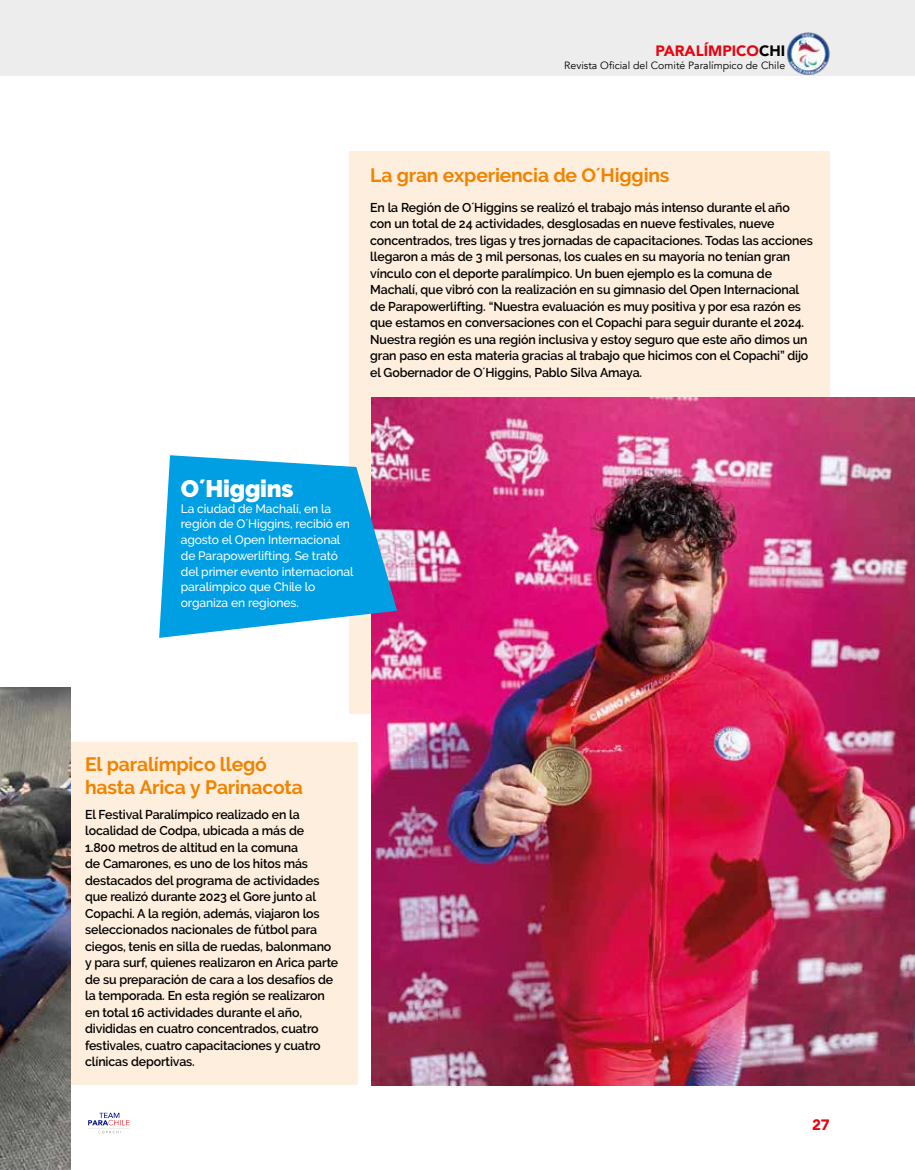
<style>
.page{position:relative;width:915px;height:1170px;background:#fff}
.page>*{position:absolute;margin:0;border:0;box-sizing:border-box;transform-origin:0 0}
.t1{font:900 23.85px "Raleway";letter-spacing:-.01em;color:#fff}
.t2{font:700 19.35px/22.5px "Raleway";letter-spacing:-.01em;color:#f08300}
.t3{font:900 15px "Avenir";color:#e30613}
.t4{font:600 12.75px/16.5px "Raleway";letter-spacing:-.01em;color:#000}
.t5{font:500 12.15px/15.8px "Raleway";letter-spacing:-.01em;color:#fff}
.t6{font:10.5px "Avenir";color:#000}
.s1{color:#000}
</style>
<div class="page">
<div style="left:0;top:0;width:914px;height:76px;background:#ededed"></div>
<img style="left:787px;top:32px;width:43px;height:44px">
<img style="left:88px;top:1112px;width:42px;height:22px">
<div style="left:349px;top:151px;width:480px;height:562px;background:#feeedd"></div>
<img style="left:371px;top:398px;width:543px;height:686px">
<div style="left:0;top:742px;width:357px;height:342px;background:#feeedd"></div>
<img style="left:0;top:687px;width:70px;height:482px">
<svg style="left:159px;top:455px;width:238px;height:183px;background:#2fa4df"></svg>
<p class="t3" style="left:655px;top:38px;width:131px">PARALÍMPICO<span class="s1">CHI</span></p>
<p class="t6" style="left:564px;top:59px;width:222px">Revista Oficial del Comité Paralímpico de Chile</p>
<h2 class="t2" style="left:370px;top:164px;width:300px">La gran experiencia de O´Higgins</h2>
<p class="t4" style="left:370px;top:199px;width:444px">En la Región de O´Higgins se realizó el trabajo más intenso durante el año con un total de 24 actividades, desglosadas en nueve festivales, nueve concentrados, tres ligas y tres jornadas de capacitaciones. Todas las acciones llegaron a más de 3 mil personas, los cuales en su mayoría no tenían gran vínculo con el deporte paralímpico. Un buen ejemplo es la comuna de Machalí, que vibró con la realización en su gimnasio del Open Internacional de Parapowerlifting. “Nuestra evaluación es muy positiva y por esa razón es que estamos en conversaciones con el Copachi para seguir durante el 2024.<br>Nuestra región es una región inclusiva y estoy seguro que este año dimos un gran paso en esta materia gracias al trabajo que hicimos con el Copachi” dijo el Gobernador de O´Higgins, Pablo Silva Amaya.</p>
<h1 class="t1" style="left:181px;top:474px;width:114px">O´Higgins</h1>
<p class="t5" style="left:181px;top:500px;width:174px">La ciudad de Machalí, en la región de O´Higgins, recibió en agosto el Open Internacional de Parapowerlifting. Se trató del primer evento internacional paralímpico que Chile lo organiza en regiones.</p>
<h2 class="t2" style="left:85px;top:753px;width:219px">El paralímpico llegó hasta Arica y Parinacota</h2>
<p class="t4" style="left:85px;top:805px;width:254px">El Festival Paralímpico realizado en la localidad de Codpa, ubicada a más de<br>1.800 metros de altitud en la comuna<br>de Camarones, es uno de los hitos más destacados del programa de actividades que realizó durante 2023 el Gore junto al Copachi. A la región, además, viajaron los seleccionados nacionales de fútbol para ciegos, tenis en silla de ruedas, balonmano y para surf, quienes realizaron en Arica parte de su preparación de cara a los desafíos de la temporada. En esta región se realizaron en total 16 actividades durante el año, divididas en cuatro concentrados, cuatro festivales, cuatro capacitaciones y cuatro clínicas deportivas.</p>
<p class="t3" style="left:811px;top:1111px;width:19px">27</p>
</div>
